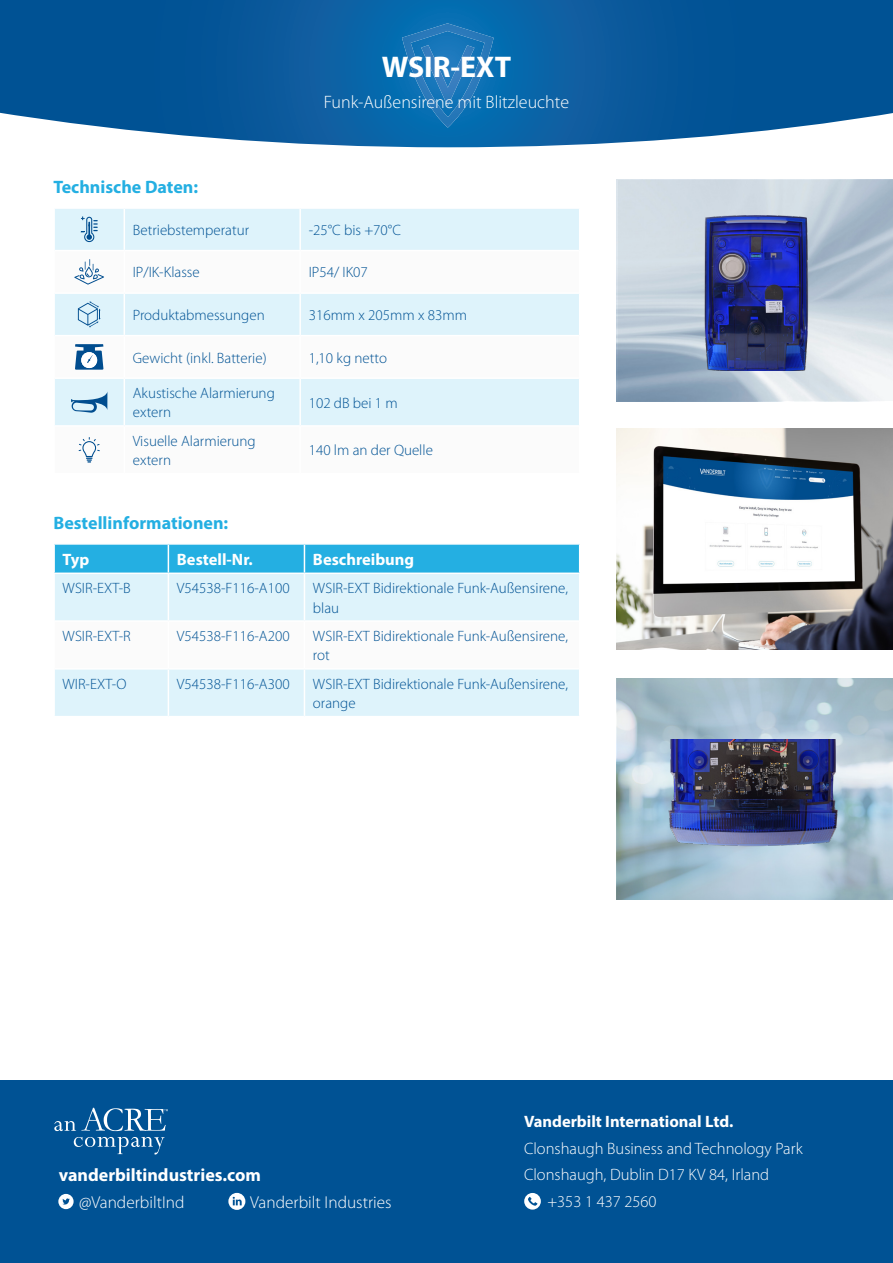
<style>
.page{position:relative;width:893px;height:1263px;background:#fff}
.page>*{position:absolute;margin:0;border:0;box-sizing:border-box;transform-origin:0 0}
.t1{font:700 30px "Myriad Pro";color:#fff}
.t2{font:300 18px "Myriad Pro";color:#fff}
.t3{font:700 18px "Myriad Pro";color:#fff}
.Main-header-text{font:700 18px "Myriad Pro";color:#24afe2}
.body-text{font:700 18px "Myriad Pro";color:#24afe2}
.t4{font:300 17.25px "Myriad Pro";color:#fff}
.body-text-2{font:300 16.5px "Myriad Pro";color:#fff}
.body-text-3{font:700 16.5px "Myriad Pro";color:#fff}
.Table-header{font:700 16.5px "Myriad Pro";color:#fff}
.Table-body-rows{font:300 15px/19.5px "Myriad Pro";color:#005294}
</style>
<div class="page">
<svg style="left:0;top:0;width:893px;height:147px;background:#1966a3"></svg>
<svg style="left:402px;top:23px;width:92px;height:105px;background:#1976b8"></svg>
<div style="left:55px;top:209px;width:524px;height:41px;background:#def3fb"></div>
<svg style="left:55px;top:294px;width:524px;height:157px;fill:#def3fb"></svg>
<hr style="left:55px;top:335px;width:69px;height:1px;background:#fff">
<hr style="left:124px;top:335px;width:176px;height:1px;background:#fff">
<hr style="left:300px;top:335px;width:279px;height:1px;background:#fff">
<hr style="left:55px;top:377px;width:69px;height:2px;background:#fff">
<hr style="left:124px;top:377px;width:176px;height:2px;background:#fff">
<hr style="left:300px;top:377px;width:279px;height:2px;background:#fff">
<hr style="left:55px;top:425px;width:69px;height:2px;background:#fff">
<hr style="left:124px;top:425px;width:176px;height:2px;background:#fff">
<hr style="left:300px;top:425px;width:279px;height:2px;background:#fff">
<hr style="left:124px;top:209px;width:1px;height:41px;background:#fff">
<hr style="left:299px;top:209px;width:2px;height:41px;background:#fff">
<hr style="left:124px;top:294px;width:1px;height:41px;background:#fff">
<hr style="left:299px;top:294px;width:2px;height:41px;background:#fff">
<hr style="left:124px;top:336px;width:1px;height:41px;background:#fff">
<hr style="left:299px;top:336px;width:2px;height:41px;background:#fff">
<hr style="left:124px;top:379px;width:1px;height:46px;background:#fff">
<hr style="left:299px;top:379px;width:2px;height:46px;background:#fff">
<hr style="left:124px;top:427px;width:1px;height:46px;background:#fff">
<hr style="left:299px;top:427px;width:2px;height:46px;background:#fff">
<svg style="left:81px;top:217px;width:17px;height:25px"></svg>
<svg style="left:74px;top:259px;width:30px;height:26px"></svg>
<svg style="left:78px;top:302px;width:23px;height:25px"></svg>
<svg style="left:75px;top:344px;width:28px;height:26px"></svg>
<svg style="left:71px;top:391px;width:36px;height:22px"></svg>
<svg style="left:79px;top:437px;width:21px;height:26px"></svg>
<div style="left:55px;top:574px;width:524px;height:142px;background:#def3fb"></div>
<svg style="left:55px;top:622px;width:524px;height:46px"></svg>
<hr style="left:168px;top:574px;width:1px;height:46px;background:#fff">
<hr style="left:304px;top:574px;width:1px;height:46px;background:#fff">
<hr style="left:168px;top:622px;width:1px;height:46px;background:#fff">
<hr style="left:304px;top:622px;width:1px;height:46px;background:#fff">
<hr style="left:168px;top:669px;width:1px;height:47px;background:#fff">
<hr style="left:304px;top:669px;width:1px;height:47px;background:#fff">
<hr style="left:55px;top:620px;width:113px;height:2px;background:#fff">
<hr style="left:168px;top:620px;width:136px;height:2px;background:#fff">
<hr style="left:304px;top:620px;width:275px;height:2px;background:#fff">
<hr style="left:55px;top:668px;width:113px;height:2px;background:#fff">
<hr style="left:168px;top:668px;width:136px;height:2px;background:#fff">
<hr style="left:304px;top:668px;width:275px;height:2px;background:#fff">
<div style="left:54px;top:544px;width:526px;height:28px;background:#24afe2"></div>
<div style="left:0;top:1080px;width:893px;height:183px;background:#005294"></div>
<svg style="left:524px;top:1193px;width:17px;height:17px"></svg>
<svg style="left:58px;top:1194px;width:16px;height:15px"></svg>
<svg style="left:228px;top:1193px;width:17px;height:17px"></svg>
<img style="left:617px;top:429px;width:276px;height:221px">
<svg style="left:618px;top:181px;width:275px;height:220px;background:#c2ced9"></svg>
<img style="left:703px;top:215px;width:108px;height:156px">
<svg style="left:617px;top:678px;width:276px;height:221px;background:#acc3d0"></svg>
<img style="left:667px;top:739px;width:173px;height:107px">
<svg style="left:74px;top:1137px;width:91px;height:17px"></svg>
<svg style="left:54px;top:1108px;width:114px;height:23px"></svg>
<h1 class="t1" style="left:382px;top:47px;width:131px">WSIR-EXT</h1>
<p class="t2" style="left:324px;top:91px;width:247px">Funk-Außensirene mit Blitzleuchte</p>
<p class="body-text" style="left:53px;top:175px;width:146px">Technische Daten:</p>
<p class="Table-body-rows" style="left:133px;top:220px;width:118px">Betriebstemperatur</p>
<p class="Table-body-rows" style="left:309px;top:220px;width:94px">-25°C bis +70°C</p>
<p class="Table-body-rows" style="left:133px;top:263px;width:69px">IP/IK-Klasse</p>
<p class="Table-body-rows" style="left:309px;top:263px;width:61px">IP54/ IK07</p>
<p class="Table-body-rows" style="left:133px;top:305px;width:133px">Produktabmessungen</p>
<p class="Table-body-rows" style="left:309px;top:305px;width:160px">316mm x 205mm x 83mm</p>
<p class="Table-body-rows" style="left:133px;top:348px;width:135px">Gewicht (inkl. Batterie)</p>
<p class="Table-body-rows" style="left:309px;top:348px;width:80px">1,10 kg netto</p>
<p class="Table-body-rows" style="left:133px;top:383px;width:144px">Akustische Alarmierung extern</p>
<p class="Table-body-rows" style="left:309px;top:393px;width:91px">102 dB bei 1 m</p>
<p class="Table-body-rows" style="left:133px;top:431px;width:124px">Visuelle Alarmierung extern</p>
<p class="Table-body-rows" style="left:309px;top:440px;width:126px">140 lm an der Quelle</p>
<p class="Main-header-text" style="left:53px;top:511px;width:176px">Bestellinformationen:</p>
<p class="Table-header" style="left:63px;top:548px;width:28px">Typ</p>
<p class="Table-header" style="left:177px;top:548px;width:77px">Bestell-Nr.</p>
<p class="Table-header" style="left:313px;top:548px;width:103px">Beschreibung</p>
<p class="Table-body-rows" style="left:63px;top:578px;width:70px">WSIR-EXT-B</p>
<p class="Table-body-rows" style="left:177px;top:578px;width:114px">V54538-F116-A100</p>
<p class="Table-body-rows" style="left:313px;top:578px;width:256px">WSIR-EXT Bidirektionale Funk-Außensirene, blau</p>
<p class="Table-body-rows" style="left:63px;top:626px;width:70px">WSIR-EXT-R</p>
<p class="Table-body-rows" style="left:177px;top:626px;width:114px">V54538-F116-A200</p>
<p class="Table-body-rows" style="left:313px;top:626px;width:256px">WSIR-EXT Bidirektionale Funk-Außensirene, rot</p>
<p class="Table-body-rows" style="left:63px;top:674px;width:65px">WIR-EXT-O</p>
<p class="Table-body-rows" style="left:177px;top:674px;width:114px">V54538-F116-A300</p>
<p class="Table-body-rows" style="left:313px;top:674px;width:256px">WSIR-EXT Bidirektionale Funk-Außensirene, orange</p>
<p class="t3" style="left:59px;top:1163px;width:204px">vanderbiltindustries.com</p>
<p class="t4" style="left:79px;top:1191px;width:107px">@VanderbiltInd</p>
<p class="t4" style="left:250px;top:1191px;width:143px">Vanderbilt Industries</p>
<p class="body-text-3" style="left:524px;top:1111px;width:211px">Vanderbilt International Ltd.</p>
<p class="body-text-2" style="left:524px;top:1138px;width:280px">Clonshaugh Business and Technology Park</p>
<p class="body-text-2" style="left:524px;top:1165px;width:247px">Clonshaugh, Dublin D17 KV 84, Irland</p>
<p class="body-text-2" style="left:547px;top:1191px;width:111px">+353 1 437 2560</p>
</div>
